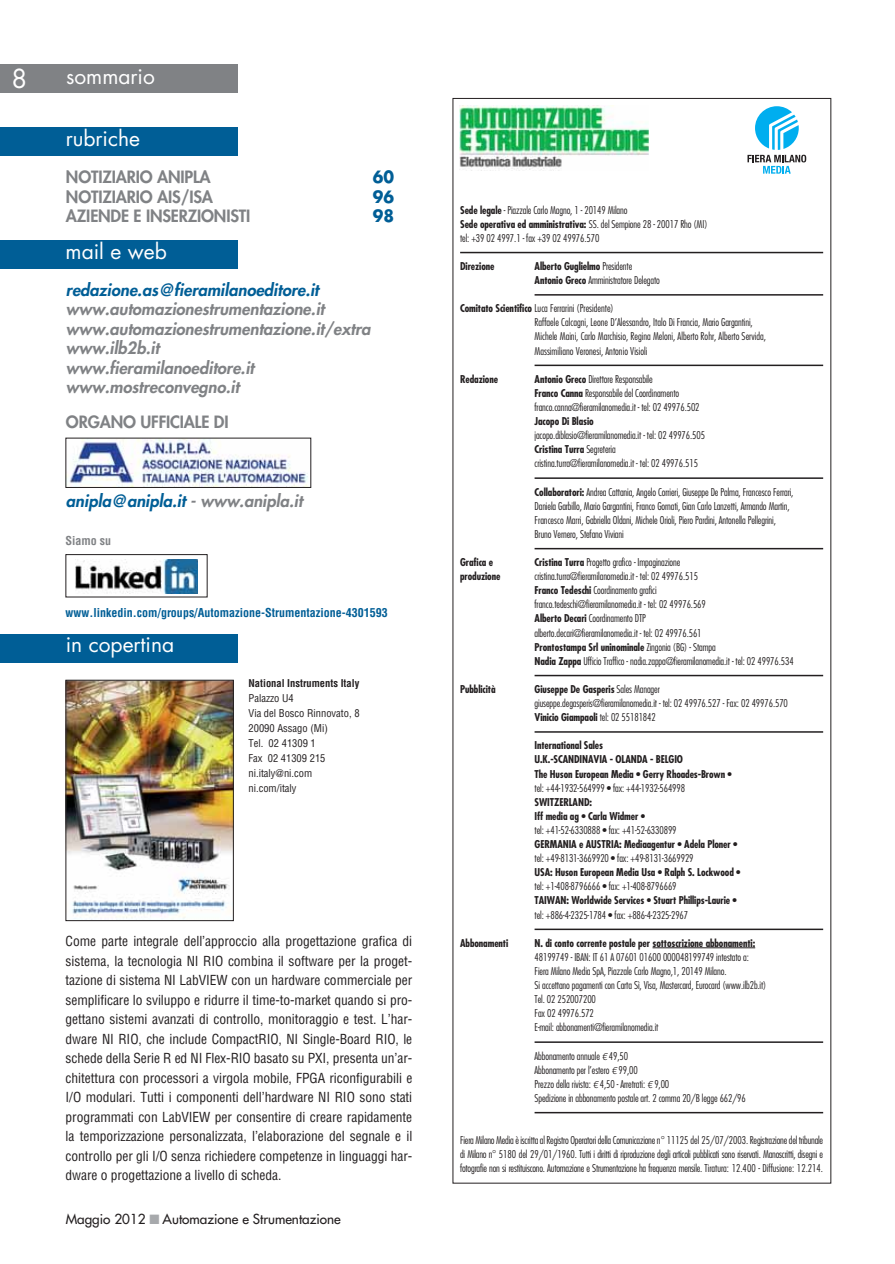
<style>
.page{position:relative;width:895px;height:1264px;background:#fff}
.page>*{position:absolute;margin:0;border:0;box-sizing:border-box;transform-origin:0 0}
.t1{font:25.5px "Futura LT";color:#fff}
.t2{font:21px "Futura LT";color:#fff}
.t3{font:italic 800 16.5px/19.5px "Futura LT";color:#808285}
.t4{font:800 16.5px "Futura LT";letter-spacing:-.01em;color:#808285}
.t5{font:italic 800 16.5px "Futura LT";color:#005e96}
.t6{font:700 16.5px "Futura LT";color:#005e96;scale:.94 1}
.t7{font:condensed 13.5px/19.5px "Helvetica LT";letter-spacing:-.005em;color:#231f20;text-align:justify}
.t8{font:13.5px "Futura LT";color:#231f20}
.t9{font:700 condensed 12px "Helvetica LT";color:#005e96}
.t10{font:700 condensed 12px "Helvetica LT";color:#808285}
.t11{font:300 condensed 10.5px/14.1px "Futura LT";letter-spacing:-.01em;color:#231f20}
.t12{font:700 condensed 10.5px/14.1px "Futura LT";letter-spacing:-.01em;color:#231f20}
.t13{font:condensed 10.5px/15px "Helvetica LT";color:#231f20}
.t14{font:700 condensed 10.5px "Helvetica LT";color:#231f20}
.s1{color:#808285}
.s2{color:#a7a9ac}
.s3{font-weight:700}
.s4{font-family:"Linotype Euro Font Rto S";font-weight:400;font-stretch:normal}
</style>
<div class="page">
<div style="left:0;top:64px;width:237px;height:29px;background:#808285"></div>
<div style="left:0;top:634px;width:237px;height:29px;background:#005e96"></div>
<div style="left:0;top:241px;width:238px;height:28px;background:#005e96"></div>
<img style="left:69px;top:440px;width:239px;height:46px">
<div style="left:66px;top:438px;width:245px;height:50px;border:1px solid #231f20"></div>
<img style="left:68px;top:682px;width:164px;height:237px">
<div style="left:66px;top:680px;width:168px;height:241px;border:1px solid #231f20"></div>
<div style="left:0;top:127px;width:237px;height:29px;background:#005e96"></div>
<hr style="left:460px;top:252px;width:363px;height:1px;background:#231f20">
<hr style="left:534px;top:294px;width:289px;height:2px;background:#231f20">
<hr style="left:534px;top:365px;width:289px;height:1px;background:#231f20">
<hr style="left:534px;top:477px;width:289px;height:2px;background:#231f20">
<hr style="left:534px;top:548px;width:289px;height:1px;background:#231f20">
<hr style="left:534px;top:675px;width:289px;height:1px;background:#231f20">
<hr style="left:534px;top:731px;width:289px;height:2px;background:#231f20">
<hr style="left:534px;top:929px;width:289px;height:1px;background:#231f20">
<hr style="left:652px;top:948px;width:103px;height:1px;background:#231f20">
<hr style="left:534px;top:1041px;width:289px;height:2px;background:#231f20">
<hr style="left:534px;top:1112px;width:289px;height:1px;background:#231f20">
<svg style="left:747px;top:106px;width:59px;height:68px"></svg>
<img style="left:459px;top:106px;width:190px;height:64px">
<img style="left:75px;top:559px;width:123px;height:35px">
<div style="left:66px;top:554px;width:141px;height:43px;border:1px solid #231f20"></div>
<h1 class="t1" style="left:12px;top:64px;width:17px">8</h1>
<h2 class="t2" style="left:66px;top:64px;width:90px">sommario</h2>
<h2 class="t2" style="left:66px;top:126px;width:76px">rubriche</h2>
<h3 class="t4" style="left:66px;top:170px;width:146px">NOTIZIARIO ANIPLA</h3>
<h3 class="t6" style="left:373px;top:166px;width:24px">60</h3>
<h3 class="t4" style="left:66px;top:190px;width:149px">NOTIZIARIO AIS/ISA</h3>
<h3 class="t6" style="left:373px;top:186px;width:24px">96</h3>
<h3 class="t4" style="left:66px;top:209px;width:186px">AZIENDE E INSERZIONISTI</h3>
<h3 class="t6" style="left:373px;top:205px;width:24px">98</h3>
<h2 class="t2" style="left:66px;top:239px;width:103px">mail e web</h2>
<h3 class="t5" style="left:66px;top:280px;width:254px">redazione.as@fieramilanoeditore.it</h3>
<h3 class="t3" style="left:66px;top:300px;width:306px">www.automazionestrumentazione.it www.automazionestrumentazione.it/extra www.ilb2b.it<br>www.fieramilanoeditore.it www.mostreconvegno.it</h3>
<h3 class="t4" style="left:66px;top:415px;width:164px">ORGANO UFFICIALE DI</h3>
<h3 class="t5" style="left:66px;top:492px;width:238px">anipla@anipla.it <span class="s1">- www.anipla.it</span></h3>
<p class="t10" style="left:66px;top:535px;width:47px">Siamo su</p>
<p class="t9" style="left:66px;top:607px;width:324px">www.linkedin.com/groups/Automazione-Strumentazione-4301593</p>
<h2 class="t2" style="left:66px;top:632px;width:110px">in copertina</h2>
<p class="t14" style="left:248px;top:678px;width:112px">National Instruments Italy</p>
<p class="t13" style="left:248px;top:692px;width:113px">Palazzo U4<br>Via del Bosco Rinnovato, 8<br>20090 Assago (Mi)<br>Tel. 02 41309 1<br>Fax 02 41309 215 ni.italy@ni.com ni.com/italy</p>
<p class="t7" style="left:66px;top:932px;width:348px">Come parte integrale dell’approccio alla progettazione grafica di sistema, la tecnologia NI RIO combina il software per la proget&shy;tazione di sistema NI LabVIEW con un hardware commerciale per semplificare lo sviluppo e ridurre il time-to-market quando si pro&shy;gettano sistemi avanzati di controllo, monitoraggio e test. L’har&shy;dware NI RIO, che include CompactRIO, NI Single-Board RIO, le schede della Serie R ed NI Flex-RIO basato su PXI, presenta un’ar&shy;chitettura con processori a virgola mobile, FPGA riconfigurabili e I/O modulari. Tutti i componenti dell’hardware NI RIO sono stati programmati con LabVIEW per consentire di creare rapidamente la temporizzazione personalizzata, l’elaborazione del segnale e il controllo per gli I/O senza richiedere competenze in linguaggi har&shy;dware o progettazione a livello di scheda.</p>
<p class="t8" style="left:66px;top:1212px;width:276px">Maggio 2012 <span class="s2">■</span> Automazione e Strumentazione</p>
<p class="t11" style="left:460px;top:203px;width:249px"><span class="s3">Sede legale</span> - Piazzale Carlo Magno, 1 - 20149 Milano<br><span class="s3">Sede operativa ed amministrativa:</span> SS. del Sempione 28 - 20017 Rho (MI) tel: +39 02 4997.1 - fax +39 02 49976.570</p>
<p class="t12" style="left:460px;top:260px;width:36px">Direzione</p>
<p class="t11" style="left:534px;top:260px;width:127px"><span class="s3">Alberto Guglielmo</span> Presidente<br><span class="s3">Antonio Greco</span> Amministratore Delegato</p>
<p class="t11" style="left:534px;top:302px;width:233px;text-indent:-74px"><span class="s3">Comitato Scientifico</span> Luca Ferrarini (Presidente)<br>Raffaele Calcagni, Leone D’Alessandro, Italo Di Francia, Mario Gargantini, Michele Maini, Carlo Marchisio, Regina Meloni, Alberto Rohr, Alberto Servida, Massimiliano Veronesi, Antonio Visioli</p>
<p class="t12" style="left:460px;top:373px;width:39px">Redazione</p>
<p class="t11" style="left:534px;top:373px;width:167px"><span class="s3">Antonio Greco</span> Direttore Responsabile<br><span class="s3">Franco Canna</span> Responsabile del Coordinamento franco.canna@fieramilanomedia.it - tel: 02 49976.502</p>
<p class="t12" style="left:534px;top:415px;width:61px">Jacopo Di Blasio</p>
<p class="t11" style="left:534px;top:429px;width:172px">jacopo.diblasio@fieramilanomedia.it - tel: 02 49976.505<br><span class="s3">Cristina Turra</span> Segreteria cristina.turra@fieramilanomedia.it - tel: 02 49976.515</p>
<p class="t11" style="left:534px;top:485px;width:260px"><span class="s3">Collaboratori:</span> Andrea Cattania, Angelo Corrieri, Giuseppe De Palma, Francesco Ferrari, Daniela Garbillo, Mario Gargantini, Franco Gornati, Gian Carlo Lanzetti, Armando Martin, Francesco Marri, Gabriella Oldani, Michele Orioli, Piero Pardini, Antonella Pellegrini, Bruno Vernero, Stefano Viviani</p>
<p class="t12" style="left:460px;top:556px;width:35px">Grafica e</p>
<p class="t11" style="left:534px;top:556px;width:147px"><span class="s3">Cristina Turra</span> Progetto grafico - Impaginazione</p>
<p class="t12" style="left:460px;top:570px;width:42px">produzione</p>
<p class="t11" style="left:534px;top:570px;width:261px">cristina.turra@fieramilanomedia.it - tel: 02 49976.515<br><span class="s3">Franco Tedeschi</span> Coordinamento grafici<br>franco.tedeschi@fieramilanomedia.it - tel: 02 49976.569<br><span class="s3">Alberto Decari</span> Coordinamento DTP<br>alberto.decari@fieramilanomedia.it - tel: 02 49976.561<br><span class="s3">Prontostampa Srl uninominale</span> Zingonia (BG) - Stampa<br><span class="s3">Nadia Zappa</span> Ufficio Traffico - nadia.zappa@fieramilanomedia.it - tel: 02 49976.534</p>
<p class="t12" style="left:460px;top:683px;width:37px">Pubblicità</p>
<p class="t11" style="left:534px;top:683px;width:255px"><span class="s3">Giuseppe De Gasperis</span> Sales Manager<br>giuseppe.degasperis@fieramilanomedia.it - tel: 02 49976.527 - Fax: 02 49976.570<br><span class="s3">Vinicio Giampaoli</span> tel: 02 55181842</p>
<p class="t12" style="left:534px;top:739px;width:199px">International Sales<br>U.K.-SCANDINAVIA - OLANDA - BELGIO<br>The Huson European Media • Gerry Rhoades-Brown •</p>
<p class="t11" style="left:534px;top:782px;width:152px">tel: +44-1932-564999 • fax: +44-1932-564998</p>
<p class="t12" style="left:534px;top:796px;width:112px">SWITZERLAND:<br>Iff media ag • Carla Widmer •</p>
<p class="t11" style="left:534px;top:824px;width:144px">tel: +41-52-6330888 • fax: +41-52-6330899</p>
<p class="t12" style="left:534px;top:838px;width:204px">GERMANIA e AUSTRIA: Mediaagentur • Adela Ploner •</p>
<p class="t11" style="left:534px;top:852px;width:161px">tel: +49-8131-3669920 • fax: +49-8131-3669929</p>
<p class="t12" style="left:534px;top:866px;width:208px">USA: Huson European Media Usa • Ralph S. Lockwood •</p>
<p class="t11" style="left:534px;top:880px;width:144px">tel: +1-408-8796666 • fax: +1-408-8796669</p>
<p class="t12" style="left:534px;top:894px;width:204px">TAIWAN: Worldwide Services • Stuart Phillips-Laurie •</p>
<p class="t11" style="left:534px;top:908px;width:155px">tel: +886-4-2325-1784 • fax: +886-4-2325-2967</p>
<p class="t12" style="left:460px;top:937px;width:50px">Abbonamenti</p>
<p class="t12" style="left:534px;top:937px;width:222px">N. di conto corrente postale per sottoscrizione abbonamenti:</p>
<p class="t11" style="left:534px;top:951px;width:233px">48199749 - IBAN: IT 61 A 07601 01600 000048199749 intestato a:<br>Fiera Milano Media SpA, Piazzale Carlo Magno,1, 20149 Milano.<br>Si accettano pagamenti con Carta Sì, Visa, Mastercard, Eurocard (www.ilb2b.it)<br>Tel. 02 252007200<br>Fax 02 49976.572<br>E-mail: abbonamenti@fieramilanomedia.it</p>
<p class="t11" style="left:534px;top:1049px;width:213px">Abbonamento annuale <span class="s4">E</span> 49,50<br>Abbonamento per l’estero <span class="s4">E</span> 99,00<br>Prezzo della rivista: <span class="s4">E</span> 4,50 - Arretrati: <span class="s4">E</span> 9,00<br>Spedizione in abbonamento postale art. 2 comma 20/B legge 662/96</p>
<p class="t11" style="left:460px;top:1134px;width:364px;text-align:justify">Fiera Milano Media è iscritta al Registro Operatori della Comunicazione n° 11125 del 25/07/2003. Registrazione del tribunale di Milano n° 5180 del 29/01/1960. Tutti i diritti di riproduzione degli articoli pubblicati sono riservati. Manoscritti, disegni e fotografie non si restituiscono. Automazione e Strumentazione ha frequenza mensile. Tiratura: 12.400 - Diffusione: 12.214.</p>
</div>
